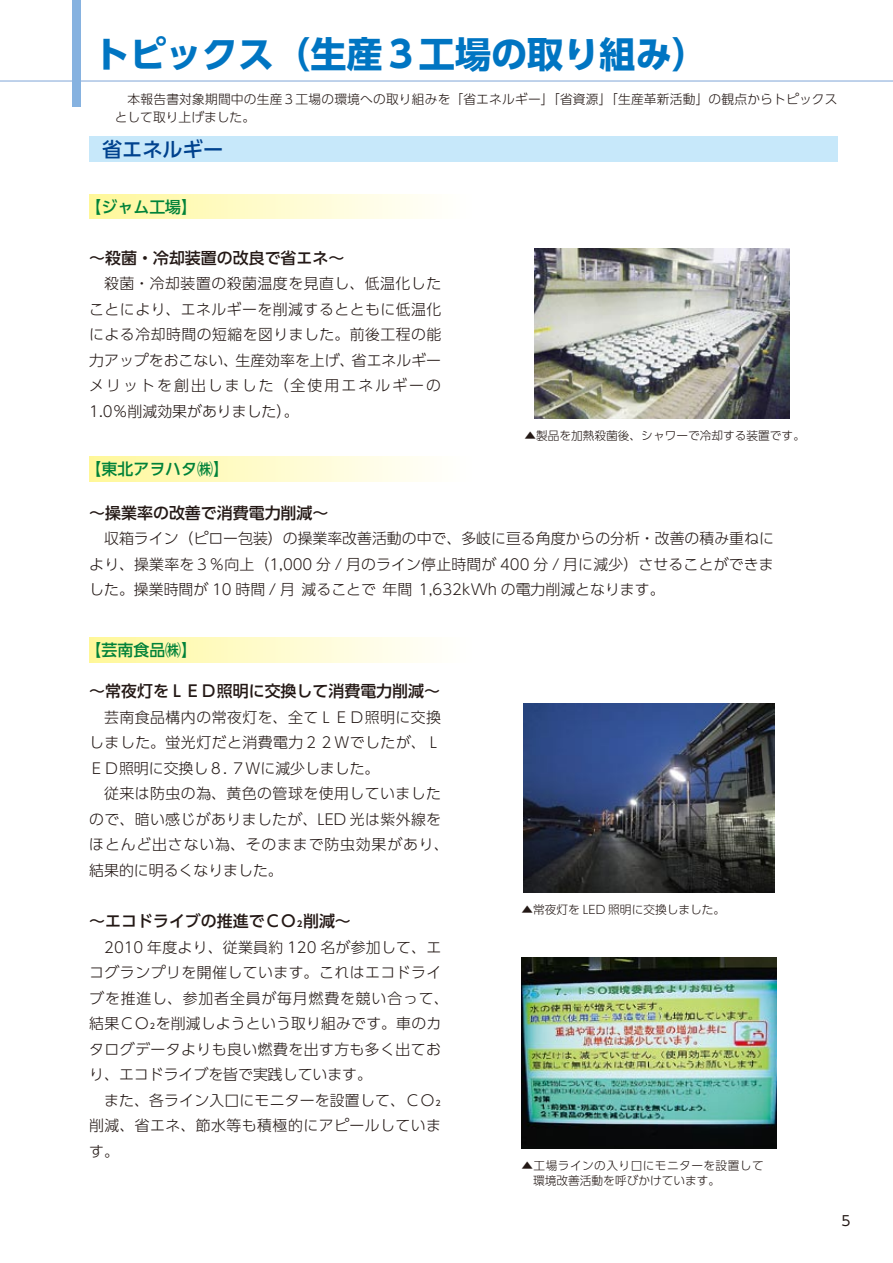
<style>
.page{position:relative;width:893px;height:1263px;background:#fff}
.page>*{position:absolute;margin:0;border:0;box-sizing:border-box;transform-origin:0 0}
.t1{font:700 36.15px "UD Shin Go Pro";color:#0075c2}
.t2{font:500 20.25px "UD Shin Go Pro";color:#00428e}
.t3{font:500 15.9px "UD Shin Go Pro";color:#231815}
.t4{font:500 15.9px "UD Shin Go Pro";color:#008239}
.t5{font:300 14.85px/25.5px "UD Shin Go Pro";letter-spacing:.025em;color:#231815;text-align:justify}
.t6{font:13.8px "UD Shin Go Pro";color:#231815}
.t7{font:300 12.75px/18.1px "UD Shin Go Pro";letter-spacing:.015em;color:#231815}
.t8{font:300 11.7px "UD Shin Go Pro";color:#231815}
.t9{font:300 11.7px/14.9px "UD Shin Go Pro";letter-spacing:.04em;color:#231815}
</style>
<div class="page">
<hr style="left:0;top:80px;width:893px;height:2px;background:#88abda">
<div style="left:72px;top:0;width:9px;height:106px;background:#86b2e0"></div>
<div style="left:89px;top:136px;width:749px;height:26px;background:#c7e8fa"></div>
<img style="left:534px;top:248px;width:255px;height:170px">
<div style="left:89px;top:194px;width:384px;height:25px;background:linear-gradient(to right,#fff89c,#fff)"></div>
<div style="left:89px;top:456px;width:384px;height:25px;background:linear-gradient(to right,#fff89c,#fff)"></div>
<img style="left:523px;top:704px;width:252px;height:189px">
<img style="left:521px;top:957px;width:256px;height:191px">
<div style="left:89px;top:638px;width:384px;height:24px;background:linear-gradient(to right,#fff89c,#fff)"></div>
<h1 class="t1" style="left:94px;top:25px;width:616px">トピックス（生産３工場の取り組み）</h1>
<p class="t7" style="left:115px;top:89px;width:724px;text-indent:13px">本報告書対象期間中の生産３工場の環境への取り組みを「省エネルギー」「省資源」「生産革新活動」の観点からトピックスとして取り上げました。</p>
<h2 class="t2" style="left:102px;top:132px;width:123px">省エネルギー</h2>
<p class="t4" style="left:86px;top:194px;width:113px">【ジャム工場】</p>
<p class="t3" style="left:89px;top:245px;width:257px">〜殺菌・冷却装置の改良で省エネ〜</p>
<p class="t5" style="left:89px;top:270px;width:353px;text-indent:15px">殺菌・冷却装置の殺菌温度を見直し、低温化したことにより、エネルギーを削減するとともに低温化による冷却時間の短縮を図りました。前後工程の能力アップをおこない、生産効率を上げ、省エネルギーメリットを創出しました（全使用エネルギーの1.0％削減効果がありました）。</p>
<p class="t8" style="left:524px;top:426px;width:282px">▲製品を加熱殺菌後、シャワーで冷却する装置です。</p>
<p class="t4" style="left:86px;top:456px;width:145px">【東北アヲハタ㈱】</p>
<p class="t3" style="left:89px;top:500px;width:241px">〜操業率の改善で消費電力削減〜</p>
<p class="t5" style="left:89px;top:525px;width:686px;text-indent:15px">収箱ライン（ピロー包装）の操業率改善活動の中で、多岐に亘る角度からの分析・改善の積み重ねにより、操業率を３％向上（1,000 分 / 月のライン停止時間が 400 分 / 月に減少）させることができました。操業時間が 10 時間 / 月減ることで年間 1,632kWh の電力削減となります。</p>
<p class="t4" style="left:86px;top:637px;width:113px">【芸南食品㈱】</p>
<p class="t3" style="left:89px;top:678px;width:352px">〜常夜灯をＬＥＤ照明に交換して消費電力削減〜</p>
<p class="t5" style="left:89px;top:704px;width:353px;text-indent:15px">芸南食品構内の常夜灯を、全てＬＥＤ照明に交換しました。蛍光灯だと消費電力２２Ｗでしたが、ＬＥＤ照明に交換し８．７Ｗに減少しました。</p>
<p class="t5" style="left:89px;top:780px;width:361px;text-align:left;text-indent:15px">従来は防虫の為、黄色の管球を使用していましたので、暗い感じがありましたが、LED 光は紫外線をほとんど出さない為、そのままで防虫効果があり、結果的に明るくなりました。</p>
<p class="t3" style="left:89px;top:908px;width:263px">〜エコドライブの推進でＣＯ₂削減〜</p>
<p class="t5" style="left:89px;top:934px;width:361px;text-align:left;text-indent:15px">2010 年度より、従業員約 120 名が参加して、エコグランプリを開催しています。これはエコドライブを推進し、参加者全員が毎月燃費を競い合って、結果ＣＯ₂を削減しようという取り組みです。車のカタログデータよりも良い燃費を出す方も多く出ており、エコドライブを皆で実践しています。</p>
<p class="t5" style="left:89px;top:1087px;width:353px;text-indent:15px">また、各ライン入口にモニターを設置して、ＣＯ₂削減、省エネ、節水等も積極的にアピールしています。</p>
<p class="t8" style="left:521px;top:900px;width:205px">▲常夜灯を LED 照明に交換しました。</p>
<p class="t9" style="left:533px;top:1158px;width:232px;text-indent:-12px">▲工場ラインの入り口にモニターを設置して環境改善活動を呼びかけています。</p>
<p class="t6" style="left:842px;top:1209px;width:11px">5</p>
</div>
